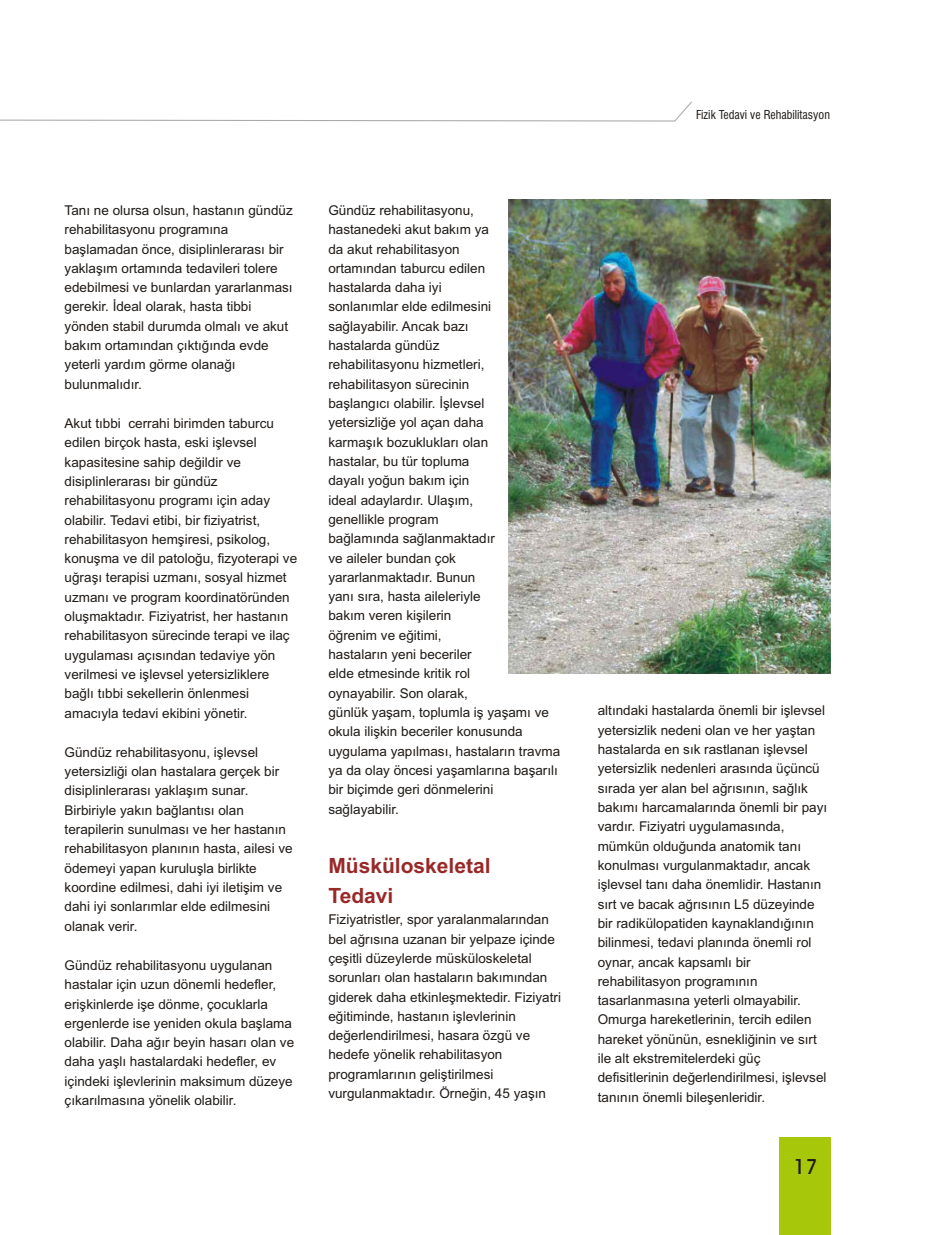
<style>
.page{position:relative;width:936px;height:1235px;background:#fff}
.page>*{position:absolute;margin:0;border:0;box-sizing:border-box;transform-origin:0 0}
.t1{font:700 21px/30px "Arial";color:#992929}
.t2{font:21px "Avant Garde Md BT";color:#1f1a17}
.t3{font:13.5px/19.4px "Arial";color:#1f1a17}
.t4{font:12px "Swis 721 Cn BT";color:#1f1a17}
</style>
<div class="page">
<svg style="left:0;top:101px;width:692px;height:21px"></svg>
<div style="left:779px;top:1137px;width:51px;height:97px;background:#a6c70a"></div>
<img style="left:509px;top:200px;width:321px;height:473px">
<p class="t3" style="left:65px;top:202px;width:230px">Taný ne olursa olsun, hastanýn gündüz rehabilitasyonu programýna baþlamadan önce, disiplinlerarasý bir yaklaþým ortamýnda tedavileri tolere edebilmesi ve bunlardan yararlanmasý gerekir. Ýdeal olarak, hasta tibbi yönden stabil durumda olmalý ve akut bakým ortamýndan çýktýðýnda evde yeterli yardým görme olanaðý bulunmalýdýr.</p>
<p class="t3" style="left:65px;top:415px;width:234px">Akut týbbi cerrahi birimden taburcu edilen birçok hasta, eski iþlevsel kapasitesine sahip deðildir ve disiplinlerarasý bir gündüz rehabilitasyonu programý için aday olabilir. Tedavi etibi, bir fiziyatrist, rehabilitasyon hemþiresi, psikolog, konuþma ve dil patoloðu, fizyoterapi ve uðraþý terapisi uzmaný, sosyal hizmet uzmaný ve program koordinatöründen oluþmaktadýr. Fiziyatrist, her hastanýn rehabilitasyon sürecinde terapi ve ilaç uygulamasý açýsýndan tedaviye yön verilmesi ve iþlevsel yetersizliklere baðlý týbbi sekellerin önlenmesi amacýyla tedavi ekibini yönetir.</p>
<p class="t3" style="left:65px;top:743px;width:230px">Gündüz rehabilitasyonu, iþlevsel yetersizliði olan hastalara gerçek bir disiplinlerarasý yaklaþým sunar.<br>Birbiriyle yakýn baðlantýsý olan terapilerin sunulmasý ve her hastanýn rehabilitasyon planýnýn hasta, ailesi ve ödemeyi yapan kuruluþla birlikte koordine edilmesi, dahi iyi iletiþim ve dahi iyi sonlarýmlar elde edilmesini olanak verir.</p>
<p class="t3" style="left:65px;top:956px;width:231px">Gündüz rehabilitasyonu uygulanan hastalar için uzun dönemli hedefler, eriþkinlerde iþe dönme, çocuklarla ergenlerde ise yeniden okula baþlama olabilir. Daha aðýr beyin hasarý olan ve daha yaþlý hastalardaki hedefler, ev içindeki iþlevlerinin maksimum düzeye çýkarýlmasýna yönelik olabilir.</p>
<p class="t3" style="left:328px;top:202px;width:233px">Gündüz rehabilitasyonu,<br>hastanedeki akut bakým ya<br>da akut rehabilitasyon<br>ortamýndan taburcu edilen<br>hastalarda daha iyi<br>sonlanýmlar elde edilmesini saðlayabilir. Ancak bazý<br>hastalarda gündüz<br>rehabilitasyonu hizmetleri, rehabilitasyon sürecinin<br>baþlangýcý olabilir. Ýþlevsel<br>yetersizliðe yol açan daha<br>karmaþýk bozukluklarý olan<br>hastalar, bu tür topluma<br>dayalý yoðun bakým için<br>ideal adaylardýr. Ulaþým,<br>genellikle program<br>baðlamýnda saðlanmaktadýr<br>ve aileler bundan çok yararlanmaktadýr. Bunun<br>yaný sýra, hasta aileleriyle<br>bakým veren kiþilerin<br>öðrenim ve eðitimi,<br>hastalarýn yeni beceriler<br>elde etmesinde kritik rol<br>oynayabilir. Son olarak,<br>günlük yaþam, toplumla iþ yaþamý ve okula iliþkin beceriler konusunda uygulama yapýlmasý, hastalarýn travma ya da olay öncesi yaþamlarýna baþarýlý bir biçimde geri dönmelerini saðlayabilir.</p>
<h1 class="t1" style="left:328px;top:852px;width:164px">Müsküloskeletal<br>Tedavi</h1>
<p class="t3" style="left:328px;top:911px;width:234px">Fiziyatristler, spor yaralanmalarýndan bel aðrýsýna uzanan bir yelpaze içinde çeþitli düzeylerde müsküloskeletal sorunlarý olan hastalarýn bakýmýndan giderek daha etkinleþmektedir. Fiziyatri eðitiminde, hastanýn iþlevlerinin deðerlendirilmesi, hasara özgü ve hedefe yönelik rehabilitasyon programlarýnýn geliþtirilmesi vurgulanmaktadýr. Örneðin, 45 yaþýn</p>
<p class="t4" style="left:696px;top:110px;width:135px">Fizik Tedavi ve Rehabilitasyon</p>
<p class="t3" style="left:598px;top:702px;width:231px">altýndaki hastalarda önemli bir iþlevsel yetersizlik nedeni olan ve her yaþtan hastalarda en sýk rastlanan iþlevsel yetersizlik nedenleri arasýnda üçüncü sýrada yer alan bel aðrýsýnýn, saðlýk bakýmý harcamalarýnda önemli bir payý vardýr. Fiziyatri uygulamasýnda, mümkün olduðunda anatomik taný konulmasý vurgulanmaktadýr, ancak iþlevsel taný daha önemlidir. Hastanýn sýrt ve bacak aðrýsýnýn L5 düzeyinde bir radikülopatiden kaynaklandýðýnýn bilinmesi, tedavi planýnda önemli rol oynar, ancak kapsamlý bir rehabilitasyon programýnýn tasarlanmasýna yeterli olmayabilir.<br>Omurga hareketlerinin, tercih edilen hareket yönünün, esnekliðinin ve sýrt ile alt ekstremitelerdeki güç defisitlerinin deðerlendirilmesi, iþlevsel tanýnýn önemli bileþenleridir.</p>
<h1 class="t2" style="left:793px;top:1157px;width:26px">17</h1>
</div>
